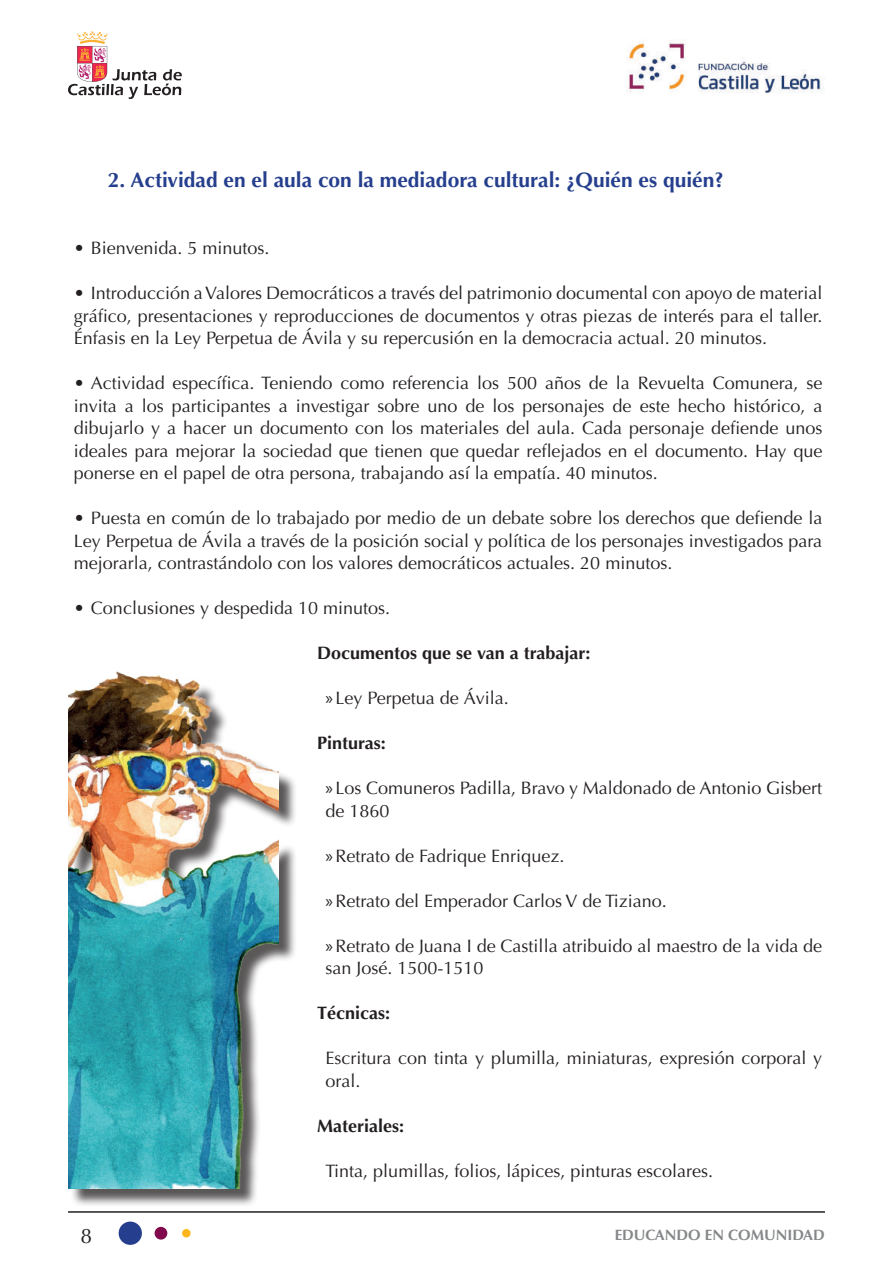
<style>
.page{position:relative;width:893px;height:1263px;background:#fff}
.page>*{position:absolute;margin:0;border:0;box-sizing:border-box;transform-origin:0 0}
.t1{font:700 21px "Optima";color:#253f8e}
.t2{font:21px "Optima";color:#231f20}
.t3{font:18px/22.5px "Optima";color:#231f20;text-align:justify}
.t4{font:700 18px "Optima";color:#231f20}
.t5{font:700 15px "Optima";color:#858889}
.s1{font-family:"Myriad Pro"}
</style>
<div class="page">
<svg style="left:68px;top:31px;width:114px;height:68px"></svg>
<img style="left:626px;top:41px;width:199px;height:53px">
<div style="left:119px;top:1221px;width:23px;height:24px;background:#253f8e;border-radius:50%"></div>
<div style="left:155px;top:1227px;width:12px;height:12px;background:#810a4d;border-radius:50%"></div>
<div style="left:182px;top:1229px;width:9px;height:8px;background:#fcb61c;border-radius:50%"></div>
<hr style="left:68px;top:1211px;width:757px;height:2px;background:#231f20">
<div style="left:70px;top:675px;width:228px;height:532px;background:#231f20;opacity:.75"></div>
<img style="left:68px;top:672px;width:211px;height:516px">
<p class="t1" style="left:108px;top:167px;width:617px">2. Actividad en el aula con la mediadora cultural: ¿Quién es quién?</p>
<p class="t3" style="left:74px;top:237px;width:197px">• Bienvenida. 5 minutos.</p>
<p class="t3" style="left:74px;top:282px;width:750px">• Introducción a Valores Democráticos a través del patrimonio documental con apoyo de material gráfico, presentaciones y reproducciones de documentos y otras piezas de interés para el taller.<br>Énfasis en la Ley Perpetua de Ávila y su repercusión en la democracia actual. 20 minutos.</p>
<p class="t3" style="left:74px;top:372px;width:750px">• Actividad específica. Teniendo como referencia los 500 años de la Revuelta Comunera, se invita a los participantes a investigar sobre uno de los personajes de este hecho histórico, a dibujarlo y a hacer un documento con los materiales del aula. Cada personaje defiende unos ideales para mejorar la sociedad que tienen que quedar reflejados en el documento. Hay que ponerse en el papel de otra persona, trabajando así la empatía. 40 minutos.</p>
<p class="t3" style="left:74px;top:507px;width:750px">• Puesta en común de lo trabajado por medio de un debate sobre los derechos que defiende la Ley Perpetua de Ávila a través de la posición social y política de los personajes investigados para mejorarla, contrastándolo con los valores democráticos actuales. 20 minutos.</p>
<p class="t3" style="left:74px;top:597px;width:318px">• Conclusiones y despedida 10 minutos.</p>
<p class="t4" style="left:317px;top:642px;width:275px">Documentos que se van a trabajar:</p>
<p class="t3" style="left:326px;top:687px;width:185px"><span class="s1">»</span> Ley Perpetua de Ávila.</p>
<p class="t4" style="left:317px;top:732px;width:70px">Pinturas:</p>
<p class="t3" style="left:326px;top:777px;width:498px"><span class="s1">»</span> Los Comuneros Padilla, Bravo y Maldonado de Antonio Gisbert de 1860</p>
<p class="t3" style="left:326px;top:844px;width:240px"><span class="s1">»</span>Retrato de Fadrique Enriquez.</p>
<p class="t3" style="left:326px;top:889px;width:343px"><span class="s1">»</span>Retrato del Emperador Carlos V de Tiziano.</p>
<p class="t3" style="left:326px;top:934px;width:498px"><span class="s1">»</span>Retrato de Juana I de Castilla atribuido al maestro de la vida de san José. 1500-1510</p>
<p class="t4" style="left:317px;top:1002px;width:75px">Técnicas:</p>
<p class="t3" style="left:326px;top:1047px;width:498px">Escritura con tinta y plumilla, miniaturas, expresión corporal y oral.</p>
<p class="t4" style="left:317px;top:1115px;width:89px">Materiales:</p>
<p class="t3" style="left:326px;top:1159px;width:389px">Tinta, plumillas, folios, lápices, pinturas escolares.</p>
<p class="t2" style="left:81px;top:1223px;width:13px">8</p>
<p class="t5" style="left:615px;top:1226px;width:212px">EDUCANDO EN COMUNIDAD</p>
</div>
